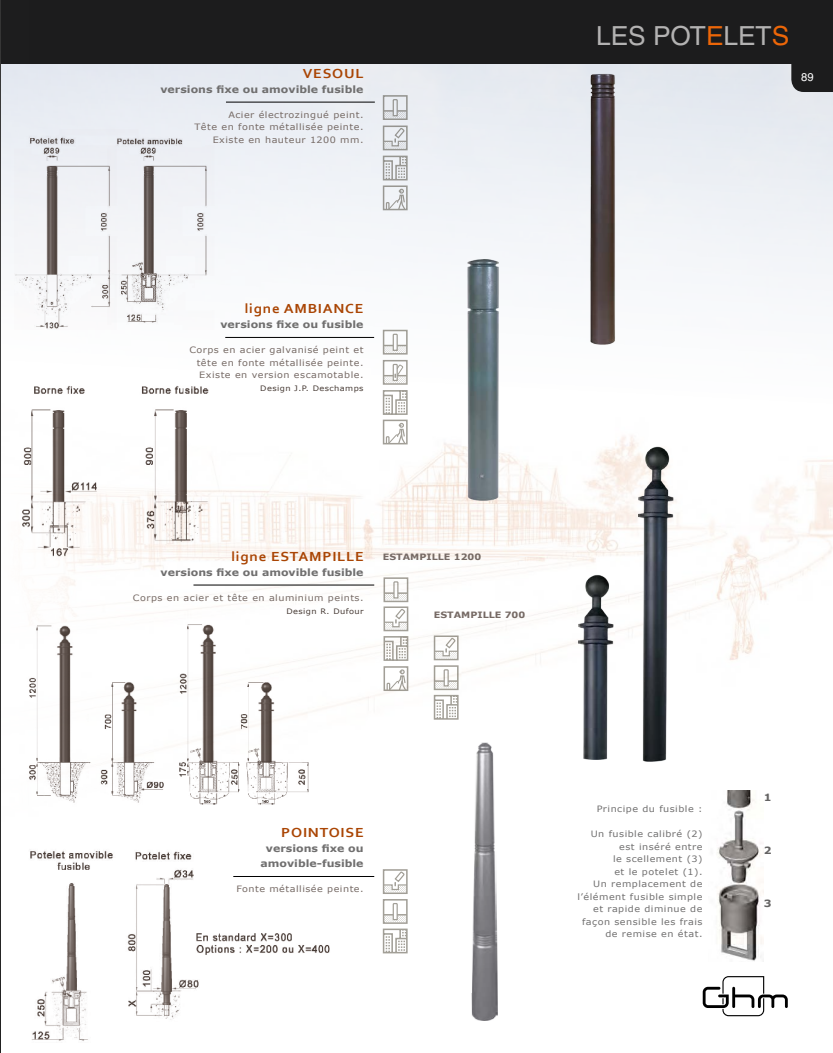
<style>
.page{position:relative;width:833px;height:1053px;background:#fff}
.page>*{position:absolute;margin:0;border:0;box-sizing:border-box;transform-origin:0 0}
.t1{font:26.25px "Helvetica LT Std";color:#b3b2b2}
.t2{font:700 13.75px "Corbel";letter-spacing:.05em;color:#aa4504;scale:1.1 1}
.t3{font:11.25px "Helvetica LT Std";color:#fff}
.t4{font:700 10px/15px "Verdana";color:#706f6f;text-align:center;scale:1.1 1}
.t5{font:700 10px "Verdana";color:#646363;scale:1.1 1}
.t6{font:8.75px/12.5px "Verdana";letter-spacing:.05em;color:#766a65;text-align:right;scale:1.1 1}
.t7{font:8.75px/12.5px "Verdana";letter-spacing:.05em;color:#706f6f;text-align:right;scale:1.1 1}
.t8{font:700 8.75px "Verdana";color:#766a65;scale:1.1 1}
.t9{font:7.5px "Verdana";letter-spacing:.05em;color:#473b35;scale:1.1 1}
.s1{color:#ec6608}
</style>
<div class="page">
<img style="left:0;top:64px;width:833px;height:957px">
<svg style="left:791px;top:64px;width:42px;height:28px"></svg>
<div style="left:0;top:0;width:833px;height:64px;background:#1c1c1d"></div>
<svg style="left:702px;top:976px;width:85px;height:40px"></svg>
<img style="left:0;top:0;width:1px;height:265px">
<img style="left:0;top:792px;width:1px;height:260px">
<img style="left:469px;top:742px;width:29px;height:278px">
<img style="left:588px;top:70px;width:28px;height:278px">
<img style="left:457px;top:257px;width:53px;height:249px">
<img style="left:638px;top:446px;width:36px;height:315px">
<img style="left:578px;top:574px;width:35px;height:185px">
<img style="left:139px;top:130px;width:81px;height:212px">
<img style="left:14px;top:130px;width:125px;height:212px">
<hr style="left:226px;top:102px;width:149px;height:1px;background:#000">
<div style="left:383px;top:125px;width:24px;height:25px;border:2px solid #a29f97"></div>
<svg style="left:383px;top:127px;width:24px;height:22px"></svg>
<svg style="left:383px;top:156px;width:24px;height:24px"></svg>
<div style="left:383px;top:95px;width:24px;height:25px;border:2px solid #a29f97"></div>
<hr style="left:383px;top:110px;width:24px;height:2px;background:#a29f97">
<svg style="left:384px;top:98px;width:22px;height:20px"></svg>
<div style="left:383px;top:185px;width:24px;height:25px;border:2px solid #a29f97"></div>
<svg style="left:385px;top:188px;width:21px;height:22px"></svg>
<div style="left:383px;top:606px;width:25px;height:25px;border:2px solid #a29f97"></div>
<svg style="left:383px;top:607px;width:25px;height:22px"></svg>
<svg style="left:383px;top:636px;width:25px;height:25px"></svg>
<div style="left:383px;top:577px;width:25px;height:25px;border:2px solid #a29f97"></div>
<hr style="left:384px;top:592px;width:23px;height:2px;background:#a29f97">
<svg style="left:385px;top:580px;width:22px;height:20px"></svg>
<div style="left:383px;top:666px;width:25px;height:25px;border:2px solid #a29f97"></div>
<svg style="left:386px;top:668px;width:21px;height:23px"></svg>
<hr style="left:225px;top:337px;width:149px;height:1px;background:#000">
<svg style="left:383px;top:390px;width:24px;height:25px"></svg>
<div style="left:383px;top:330px;width:24px;height:24px;border:2px solid #a29f97"></div>
<svg style="left:383px;top:333px;width:24px;height:20px"></svg>
<div style="left:383px;top:419px;width:24px;height:25px;border:2px solid #a29f97"></div>
<svg style="left:385px;top:422px;width:21px;height:22px"></svg>
<div style="left:383px;top:360px;width:24px;height:25px;border:2px solid #a29f97"></div>
<svg style="left:383px;top:363px;width:24px;height:20px"></svg>
<img style="left:708px;top:790px;width:55px;height:171px">
<img style="left:0;top:374px;width:108px;height:191px">
<img style="left:133px;top:374px;width:108px;height:191px">
<hr style="left:193px;top:584px;width:181px;height:1px;background:#000">
<img style="left:18px;top:611px;width:304px;height:200px">
<svg style="left:434px;top:694px;width:24px;height:25px"></svg>
<div style="left:434px;top:665px;width:24px;height:25px;border:2px solid #a29f97"></div>
<svg style="left:434px;top:668px;width:24px;height:20px"></svg>
<div style="left:434px;top:635px;width:24px;height:25px;border:2px solid #a29f97"></div>
<svg style="left:434px;top:636px;width:24px;height:22px"></svg>
<svg style="left:383px;top:928px;width:24px;height:25px"></svg>
<div style="left:383px;top:899px;width:24px;height:24px;border:2px solid #a29f97"></div>
<svg style="left:383px;top:902px;width:24px;height:20px"></svg>
<div style="left:383px;top:869px;width:24px;height:24px;border:2px solid #a29f97"></div>
<svg style="left:383px;top:870px;width:24px;height:22px"></svg>
<hr style="left:233px;top:876px;width:141px;height:1px;background:#000">
<img style="left:10px;top:845px;width:126px;height:196px">
<img style="left:119px;top:846px;width:95px;height:195px">
<img style="left:190px;top:929px;width:142px;height:39px">
<h1 class="t1" style="left:596px;top:20px;width:194px">LES POT<span class="s1">E</span>LET<span class="s1">S</span></h1>
<h2 class="t2" style="left:303px;top:67px;width:57px">VESOUL</h2>
<p class="t3" style="left:801px;top:70px;width:14px">89</p>
<p class="t4" style="left:160px;top:81px;width:186px">versions fixe ou amovible fusible</p>
<p class="t6" style="left:194px;top:108px;width:155px">Acier électrozingué peint.<br>Tête en fonte métallisée peinte.<br>Existe en hauteur 1200 mm.</p>
<h2 class="t2" style="left:245px;top:303px;width:109px">ligne AMBIANCE</h2>
<p class="t4" style="left:220px;top:316px;width:131px">versions fixe ou fusible</p>
<p class="t6" style="left:197px;top:343px;width:153px;text-align:justify;text-indent:-7px">Corps en acier galvanisé peint et tête en fonte métallisée peinte.<br>Existe en version escamotable.</p>
<p class="t9" style="left:260px;top:383px;width:95px">Design J.P. Deschamps</p>
<h2 class="t2" style="left:231px;top:551px;width:122px">ligne ESTAMPILLE</h2>
<p class="t4" style="left:161px;top:564px;width:186px">versions fixe ou amovible fusible</p>
<p class="t6" style="left:133px;top:591px;width:211px">Corps en acier et tête en aluminium peints.</p>
<p class="t9" style="left:286px;top:606px;width:72px">Design R. Dufour</p>
<p class="t8" style="left:383px;top:551px;width:91px">ESTAMPILLE 1200</p>
<p class="t8" style="left:434px;top:609px;width:85px">ESTAMPILLE 700</p>
<h2 class="t2" style="left:281px;top:826px;width:76px">POINTOISE</h2>
<p class="t4" style="left:260px;top:840px;width:95px">versions fixe ou amovible-fusible</p>
<p class="t6" style="left:236px;top:882px;width:117px">Fonte métallisée peinte.</p>
<p class="t7" style="left:596px;top:802px;width:98px">Principe du fusible :</p>
<p class="t7" style="left:577px;top:827px;width:115px">Un fusible calibré (2) est inséré entre<br>le scellement (3)<br>et le potelet (1).<br>Un remplacement de l’élément fusible simple et rapide diminue de façon sensible les frais de remise en état.</p>
<p class="t5" style="left:764px;top:790px;width:9px">1</p>
<p class="t5" style="left:764px;top:844px;width:9px">2</p>
<p class="t5" style="left:764px;top:897px;width:9px">3</p>
</div>
